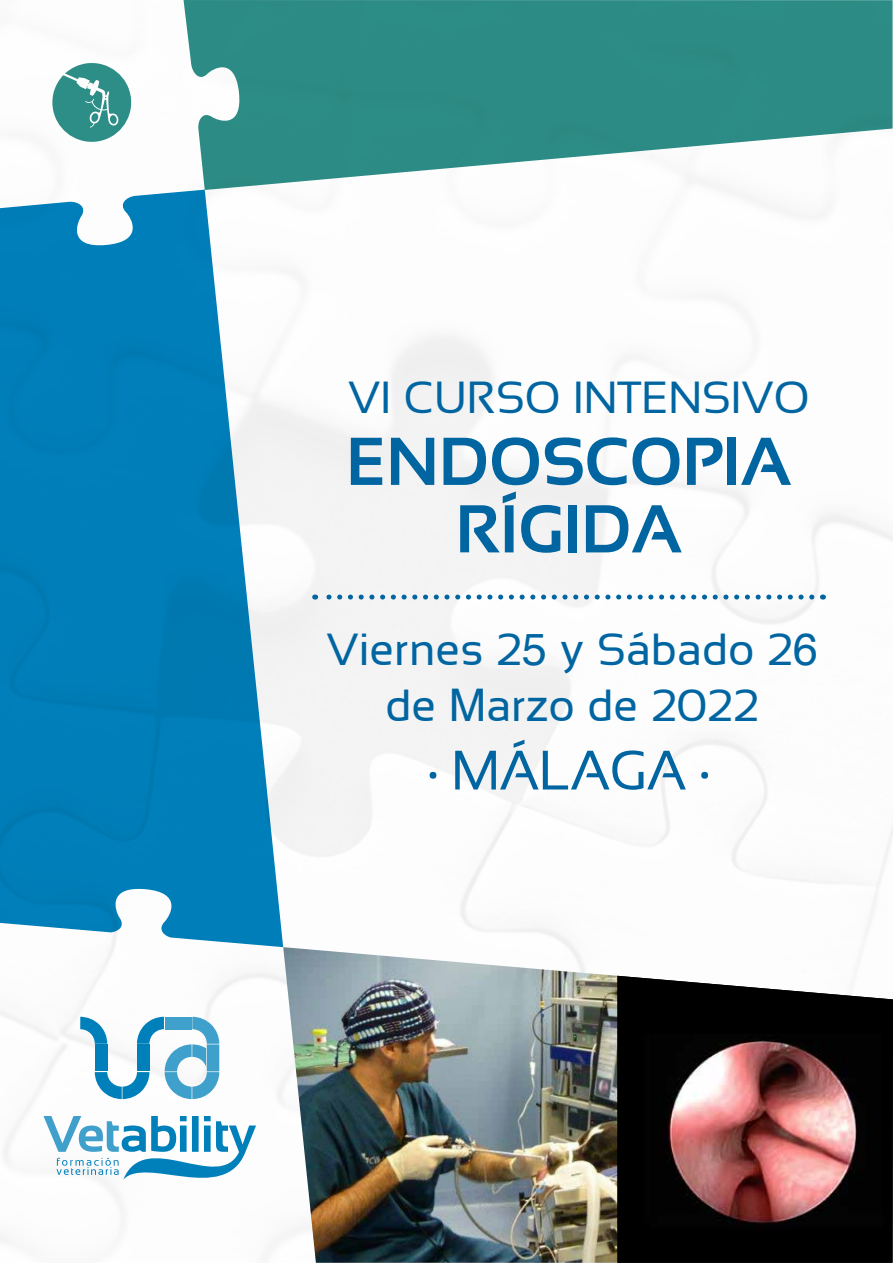
<style>
.page{position:relative;width:893px;height:1263px;background:#fff}
.page>*{position:absolute;margin:0;border:0;box-sizing:border-box;transform-origin:0 0}
.t1{font:700 67.5px/67.5px "Sansation";letter-spacing:-.01em;color:#0065a1;text-align:center}
.t2{font:55.5px "Sansation";letter-spacing:-.01em;color:#0065a1}
.t3{font:45px/56.1px "Sansation";color:#0065a1;text-align:center}
.s1{font-family:"Helvetica"}
</style>
<div class="page">
<img style="left:0;top:0;width:893px;height:1241px">
<svg style="left:0;top:190px;width:283px;height:757px;fill:#007eb9"></svg>
<svg style="left:43px;top:1116px;width:213px;height:89px"></svg>
<svg style="left:80px;top:1017px;width:139px;height:82px"></svg>
<img style="left:283px;top:947px;width:340px;height:316px">
<img style="left:617px;top:976px;width:276px;height:287px">
<svg style="left:315px;top:594px;width:497px;height:6px"></svg>
<svg style="left:51px;top:61px;width:82px;height:83px"></svg>
<svg style="left:184px;top:0;width:708px;height:190px;fill:#2c8c85"></svg>
<p class="t3" style="left:348px;top:369px;width:463px">VI CURSO INTENSIVO</p>
<h1 class="t1" style="left:346px;top:428px;width:447px">ENDOSCOPIA<br>RÍGIDA</h1>
<p class="t3" style="left:326px;top:621px;width:493px">Viernes 2<span class="s1">5</span> y Sábado 2<span class="s1">6 </span>de <span class="s1">M</span>ar<span class="s1">z</span>o de 2022</p>
<p class="t2" style="left:427px;top:740px;width:285px">· MÁLAGA ·</p>
</div>
